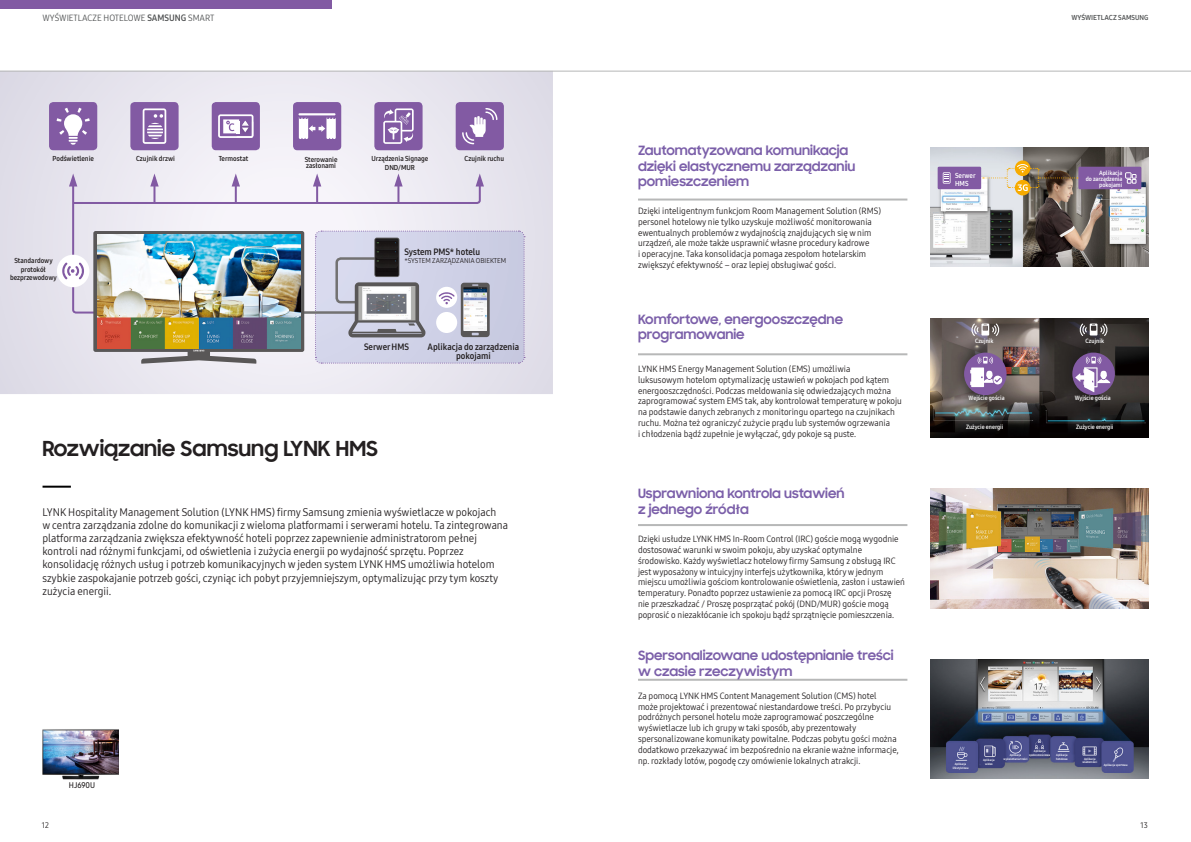
<style>
.page{position:relative;width:1191px;height:842px;background:#fff}
.page>*{position:absolute;margin:0;border:0;box-sizing:border-box;transform-origin:0 0}
.t1{font:700 21px "Samsung Sharp Sans";color:#231f20}
.t2{font:700 13px/15.6px "Samsung Sharp Sans";color:#7b5fa9}
.t3{font:11px/13.2px "Samsung One 400 C";color:#231f20}
.t4{font:9px/10.8px "Samsung One 400 C";color:#231f20}
.t5{font:9px/9px "Samsung One 700 C";color:#231f20;text-align:center}
.t6{font:9px "Samsung One 400 C";color:#505253}
.t7{font:8px "Samsung One 600 C";color:#231f20}
.t8{font:8px "Samsung One 400 C";color:#231f20}
.t9{font:7px/8.4px "Samsung One 700 C";color:#231f20;text-align:center}
.t10{font:7px "Samsung One 400 C";color:#231f20}
.t11{font:7px "Samsung One 700";color:#505253}
.t12{font:7px/8.4px "Samsung One 700 C";color:#fff}
.t13{font:6px/6px "Samsung One 700 C";color:#fff;text-align:right}
.t14{font:3px/3.6px "Samsung One 700 C";color:#fff;text-align:center}
.s1{font-family:"Samsung One 700 C"}
</style>
<div class="page">
<svg style="left:0;top:72px;width:553px;height:322px;background:#e6e4ed"></svg>
<hr style="left:0;top:71px;width:1191px;height:1px;background:#b5b6b6">
<div style="left:49px;top:102px;width:48px;height:48px;background:#825aa3;border-radius:4px"></div>
<svg style="left:57px;top:108px;width:33px;height:37px"></svg>
<div style="left:456px;top:102px;width:48px;height:48px;background:#825aa3;border-radius:4px"></div>
<svg style="left:462px;top:108px;width:35px;height:36px"></svg>
<div style="left:212px;top:102px;width:48px;height:48px;background:#825aa3;border-radius:4px"></div>
<img style="left:253px;top:121px;width:1px;height:16px">
<svg style="left:218px;top:114px;width:35px;height:24px"></svg>
<div style="left:293px;top:102px;width:48px;height:48px;background:#825aa3;border-radius:4px"></div>
<hr style="left:298px;top:113px;width:37px;height:2px;background:#fff">
<svg style="left:299px;top:117px;width:37px;height:22px"></svg>
<div style="left:130px;top:102px;width:49px;height:48px;background:#825aa3;border-radius:4px"></div>
<svg style="left:143px;top:108px;width:23px;height:36px"></svg>
<div style="left:374px;top:102px;width:48px;height:48px;background:#825aa3;border-radius:4px"></div>
<svg style="left:383px;top:108px;width:31px;height:36px"></svg>
<div style="left:0;top:0;width:332px;height:9px;background:#825aa3"></div>
<hr style="left:43px;top:486px;width:28px;height:2px;background:#000">
<img style="left:930px;top:489px;width:218px;height:119px">
<img style="left:930px;top:660px;width:218px;height:119px">
<div style="left:57px;top:255px;width:32px;height:32px;background:#fff;border-radius:50%"></div>
<img style="left:61px;top:173px;width:464px;height:191px">
<img style="left:463px;top:287px;width:24px;height:44px">
<img style="left:930px;top:147px;width:218px;height:119px">
<div style="left:1078px;top:167px;width:63px;height:22px;background:#825aa3"></div>
<svg style="left:1125px;top:172px;width:11px;height:12px"></svg>
<div style="left:937px;top:167px;width:44px;height:22px;background:#825aa3"></div>
<svg style="left:942px;top:172px;width:8px;height:12px"></svg>
<svg style="left:1014px;top:160px;width:16px;height:16px"></svg>
<div style="left:1014px;top:180px;width:16px;height:15px;background:#f7ab00;border-radius:50%"></div>
<svg style="left:982px;top:163px;width:96px;height:28px;background:#a89a82"></svg>
<img style="left:930px;top:318px;width:218px;height:119px">
<svg style="left:970px;top:323px;width:30px;height:13px"></svg>
<svg style="left:1078px;top:323px;width:30px;height:13px"></svg>
<div style="left:964px;top:353px;width:42px;height:42px;background:#825aa3;border-radius:50%"></div>
<svg style="left:992px;top:375px;width:10px;height:10px"></svg>
<svg style="left:970px;top:357px;width:30px;height:30px"></svg>
<div style="left:1072px;top:353px;width:42px;height:42px;background:#825aa3;border-radius:50%"></div>
<svg style="left:1075px;top:357px;width:35px;height:35px"></svg>
<hr style="left:638px;top:199px;width:269px;height:2px;background:#b7b8b8">
<hr style="left:638px;top:353px;width:269px;height:2px;background:#b7b8b8">
<hr style="left:638px;top:524px;width:269px;height:2px;background:#b7b8b8">
<hr style="left:638px;top:679px;width:269px;height:2px;background:#b7b8b8">
<img style="left:43px;top:729px;width:76px;height:50px">
<p class="t6" style="left:43px;top:12px;width:173px">WYŚWIETLACZE HOTELOWE <span class="s1">SAMSUNG</span> SMART</p>
<p class="t9" style="left:53px;top:155px;width:43px">Podświetlenie</p>
<p class="t9" style="left:136px;top:155px;width:40px">Czujnik drzwi</p>
<p class="t9" style="left:219px;top:155px;width:31px">Termostat</p>
<p class="t9" style="left:305px;top:156px;width:34px;line-height:6px;text-align:left">Sterowanie zasłonami</p>
<p class="t9" style="left:371px;top:155px;width:58px">Urządzenia Signage<br>DND/MUR</p>
<p class="t9" style="left:464px;top:155px;width:41px">Czujnik ruchu</p>
<p class="t9" style="left:10px;top:257px;width:48px">Standardowy protokół bezprzewodowy</p>
<p class="t5" style="left:404px;top:247px;width:77px">System PMS* hotelu</p>
<p class="t10" style="left:404px;top:256px;width:103px">*SYSTEM ZARZĄDZANIA OBIEKTEM</p>
<p class="t5" style="left:364px;top:342px;width:46px">Serwer HMS</p>
<p class="t5" style="left:427px;top:342px;width:93px">Aplikacja do zarządzenia pokojami</p>
<p class="t1" style="left:43px;top:433px;width:337px">Rozwiązanie Samsung LYNK HMS</p>
<p class="t3" style="left:43px;top:505px;width:467px">LYNK Hospitality Management Solution (LYNK HMS) firmy Samsung zmienia wyświetlacze w pokojach<br>w centra zarządzania zdolne do komunikacji z wieloma platformami i serwerami hotelu. Ta zintegrowana platforma zarządzania zwiększa efektywność hoteli poprzez zapewnienie administratorom pełnej kontroli nad różnymi funkcjami, od oświetlenia i zużycia energii po wydajność sprzętu. Poprzez konsolidację różnych usług i potrzeb komunikacyjnych w jeden system LYNK HMS umożliwia hotelom szybkie zaspokajanie potrzeb gości, czyniąc ich pobyt przyjemniejszym, optymalizując przy tym koszty zużycia energii.</p>
<p class="t7" style="left:69px;top:780px;width:28px">HJ690U</p>
<p class="t11" style="left:1071px;top:12px;width:79px">WYŚWIETLACZ <span class="s1">SAMSUNG</span></p>
<p class="t2" style="left:638px;top:142px;width:219px">Zautomatyzowana komunikacja dzięki elastycznemu zarządzaniu pomieszczeniem</p>
<p class="t4" style="left:638px;top:205px;width:244px">Dzięki inteligentnym funkcjom Room Management Solution (RMS) personel hotelowy nie tylko uzyskuje możliwość monitorowania ewentualnych problemów z wydajnością znajdujących się w nim urządzeń, ale może także usprawnić własne procedury kadrowe<br>i operacyjne. Taka konsolidacja pomaga zespołom hotelarskim zwiększyć efektywność – oraz lepiej obsługiwać gości.</p>
<p class="t2" style="left:638px;top:311px;width:206px">Komfortowe, energooszczędne programowanie</p>
<p class="t4" style="left:638px;top:363px;width:265px">LYNK HMS Energy Management Solution (EMS) umożliwia<br>luksusowym hotelom optymalizację ustawień w pokojach pod kątem energooszczędności. Podczas meldowania się odwiedzających można zaprogramować system EMS tak, aby kontrolował temperaturę w pokoju na podstawie danych zebranych z monitoringu opartego na czujnikach ruchu. Można też ograniczyć zużycie prądu lub systemów ogrzewania<br>i chłodzenia bądź zupełnie je wyłączać, gdy pokoje są puste.</p>
<p class="t2" style="left:638px;top:485px;width:208px">Usprawniona kontrola ustawień z jednego źródła</p>
<p class="t4" style="left:638px;top:533px;width:268px">Dzięki usłudze LYNK HMS In-Room Control (IRC) goście mogą wygodnie dostosować warunki w swoim pokoju, aby uzyskać optymalne środowisko. Każdy wyświetlacz hotelowy firmy Samsung z obsługą IRC jest wyposażony w intuicyjny interfejs użytkownika, który w jednym miejscu umożliwia gościom kontrolowanie oświetlenia, zasłon i ustawień temperatury. Ponadto poprzez ustawienie za pomocą IRC opcji Proszę nie przeszkadzać / Proszę posprzątać pokój (DND/MUR) goście mogą poprosić o niezakłócanie ich spokoju bądź sprzątnięcie pomieszczenia.</p>
<p class="t2" style="left:638px;top:647px;width:257px">Spersonalizowane udostępnianie treści w czasie rzeczywistym</p>
<p class="t4" style="left:638px;top:690px;width:262px">Za pomocą LYNK HMS Content Management Solution (CMS) hotel może projektować i prezentować niestandardowe treści. Po przybyciu podróżnych personel hotelu może zaprogramować poszczególne wyświetlacze lub ich grupy w taki sposób, aby prezentowały spersonalizowane komunikaty powitalne. Podczas pobytu gości można dodatkowo przekazywać im bezpośrednio na ekranie ważne informacje, np. rozkłady lotów, pogodę czy omówienie lokalnych atrakcji.</p>
<p class="t12" style="left:955px;top:171px;width:22px">Serwer<br>HMS</p>
<p class="t13" style="left:1085px;top:170px;width:38px">Aplikacja<br>do zarządzenia pokojami</p>
<p class="t13" style="left:975px;top:338px;width:20px">Czujnik</p>
<p class="t13" style="left:1085px;top:338px;width:20px">Czujnik</p>
<p class="t13" style="left:968px;top:395px;width:38px">Wejście gościa</p>
<p class="t13" style="left:1074px;top:395px;width:38px">Wyjście gościa</p>
<p class="t13" style="left:966px;top:424px;width:39px">Zużycie energii</p>
<p class="t13" style="left:1076px;top:424px;width:39px">Zużycie energii</p>
<p class="t14" style="left:954px;top:762px;width:13px">Aplikacja</p>
<p class="t14" style="left:952px;top:766px;width:17px">lifestyle’owa</p>
<p class="t14" style="left:983px;top:758px;width:13px">Aplikacja</p>
<p class="t14" style="left:985px;top:762px;width:9px">wideo</p>
<p class="t14" style="left:1029px;top:749px;width:23px">Aplikacja społecznościowa</p>
<p class="t14" style="left:1003px;top:753px;width:26px">Aplikacja wyświetlania treści</p>
<p class="t14" style="left:1056px;top:753px;width:13px;text-align:left">Aplikacja hotelowa</p>
<p class="t14" style="left:1082px;top:757px;width:16px">Aplikacja wiadomości</p>
<p class="t14" style="left:1103px;top:763px;width:25px">Aplikacja sportowa</p>
<p class="t8" style="left:42px;top:820px;width:9px">12</p>
<p class="t8" style="left:1140px;top:820px;width:9px">13</p>
</div>
